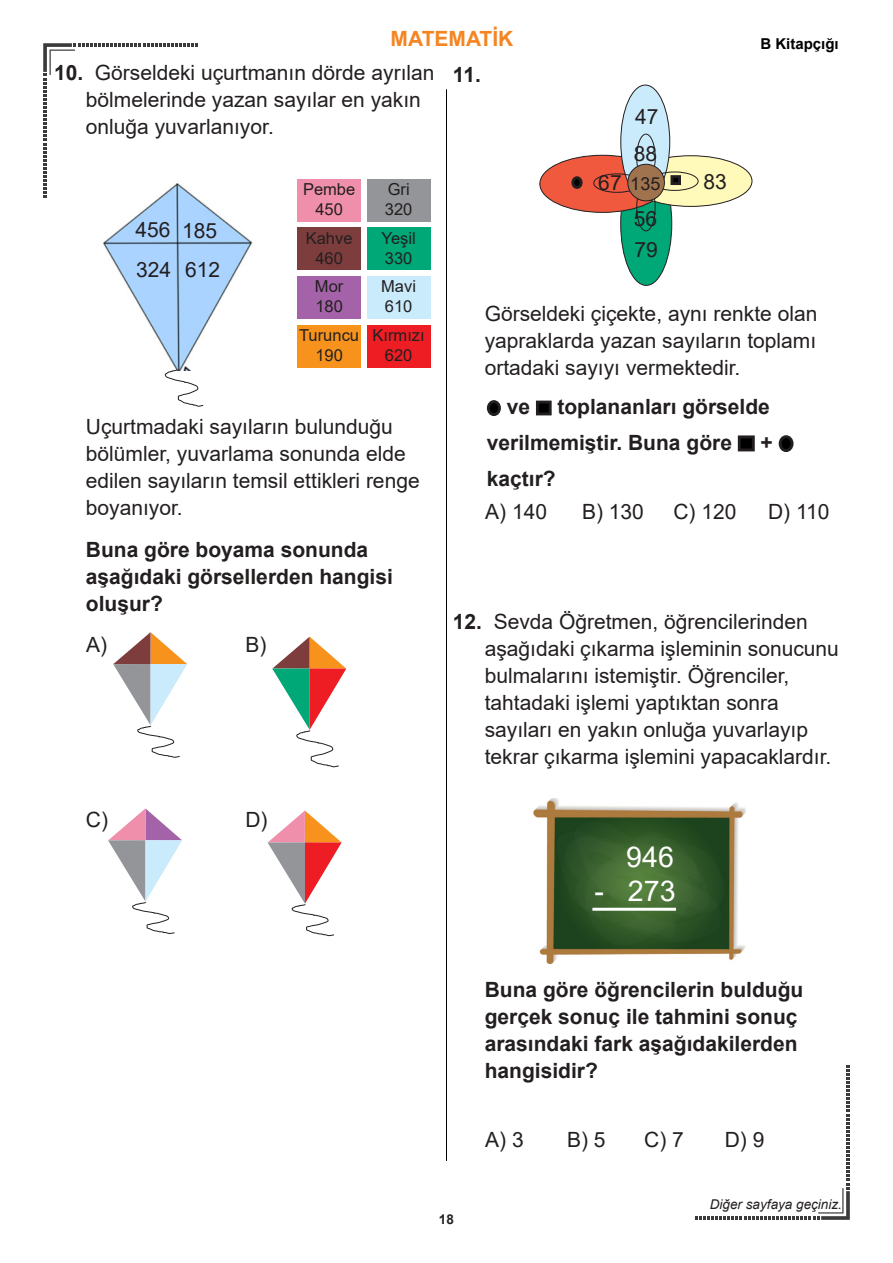
<style>
.page{position:relative;width:893px;height:1263px;background:#fff}
.page>*{position:absolute;margin:0;border:0;box-sizing:border-box;transform-origin:0 0}
.t1{font:28.65px "Arial";color:#fff}
.t2{font:21px/27px "Arial";color:#231f20}
.t3{font:700 21px/27px "Arial";color:#231f20}
.t4{font:700 21px "Arial";color:#f58523}
.t5{font:18px "Arial";color:#231f20}
.t6{font:16.5px/19.8px "Arial";color:#231f20;text-align:center}
.t7{font:700 15px "Arial";color:#000}
.t8{font:italic 13.5px "Arial";color:#231f20}
.t9{font:700 13.5px "Arial";color:#231f20}
.s1{font-weight:700}
</style>
<div class="page">
<svg style="left:43px;top:43px;width:155px;height:155px"></svg>
<svg style="left:695px;top:1065px;width:155px;height:155px"></svg>
<hr style="left:446px;top:89px;width:1px;height:1072px;background:#000">
<div style="left:297px;top:179px;width:64px;height:42px;background:#f08fab"></div>
<div style="left:367px;top:179px;width:64px;height:42px;background:#939598"></div>
<div style="left:297px;top:227px;width:64px;height:43px;background:#7d3d3d"></div>
<div style="left:297px;top:276px;width:64px;height:43px;background:#a463a8"></div>
<div style="left:297px;top:325px;width:64px;height:42px;background:#f7931d"></div>
<div style="left:367px;top:227px;width:64px;height:43px;background:#00a777"></div>
<div style="left:367px;top:276px;width:64px;height:43px;background:#caebfb"></div>
<div style="left:367px;top:325px;width:64px;height:42px;background:#ee1d23"></div>
<img style="left:86px;top:176px;width:167px;height:191px">
<svg style="left:165px;top:367px;width:39px;height:40px"></svg>
<svg style="left:113px;top:632px;width:74px;height:126px"></svg>
<svg style="left:272px;top:637px;width:74px;height:131px"></svg>
<svg style="left:108px;top:808px;width:74px;height:126px"></svg>
<svg style="left:268px;top:810px;width:74px;height:126px"></svg>
<div style="left:621px;top:162px;width:51px;height:123px;background:#00a777;border-radius:50%"></div>
<div style="left:620px;top:162px;width:52px;height:124px;border:1px solid #231f20;border-radius:50%"></div>
<div style="left:540px;top:155px;width:125px;height:57px;background:#f0593e;border-radius:50%"></div>
<div style="left:630px;top:156px;width:122px;height:50px;background:#fff9ba;border-radius:50%"></div>
<div style="left:629px;top:155px;width:123px;height:52px;border:1px solid #231f20;border-radius:50%"></div>
<div style="left:621px;top:85px;width:49px;height:114px;background:#caebfb;border-radius:50%"></div>
<div style="left:621px;top:85px;width:49px;height:114px;border:1px solid #231f20;border-radius:50%"></div>
<div style="left:636px;top:184px;width:19px;height:47px;border:1px solid #231f20;border-radius:50%"></div>
<div style="left:636px;top:134px;width:19px;height:47px;border:1px solid #231f20;border-radius:50%"></div>
<div style="left:651px;top:172px;width:47px;height:19px;border:1px solid #231f20;border-radius:50%"></div>
<div style="left:593px;top:174px;width:48px;height:19px;border:1px solid #231f20;border-radius:50%"></div>
<div style="left:628px;top:164px;width:36px;height:37px;background:#9e734d;border-radius:50%"></div>
<div style="left:628px;top:164px;width:37px;height:37px;border:1px solid #231f20;border-radius:50%"></div>
<div style="left:573px;top:178px;width:8px;height:9px;background:#000;border-radius:50%"></div>
<div style="left:571px;top:176px;width:12px;height:13px;border:3px solid #231f20;border-radius:50%"></div>
<div style="left:672px;top:177px;width:7px;height:7px;background:#000"></div>
<div style="left:670px;top:175px;width:11px;height:10px;border:3px solid #231f20"></div>
<div style="left:488px;top:402px;width:11px;height:13px;background:#000;border-radius:50%"></div>
<div style="left:487px;top:400px;width:14px;height:16px;border:3px solid #231f20;border-radius:50%"></div>
<div style="left:537px;top:402px;width:13px;height:12px;background:#000"></div>
<div style="left:536px;top:401px;width:16px;height:14px;border:3px solid #231f20"></div>
<div style="left:739px;top:437px;width:14px;height:13px;background:#000"></div>
<div style="left:738px;top:435px;width:17px;height:16px;border:3px solid #231f20"></div>
<div style="left:780px;top:437px;width:12px;height:14px;background:#000;border-radius:50%"></div>
<div style="left:779px;top:435px;width:14px;height:17px;border:3px solid #231f20;border-radius:50%"></div>
<img style="left:533px;top:798px;width:212px;height:166px">
<hr style="left:592px;top:908px;width:84px;height:3px;background:#fff">
<p class="t4" style="left:391px;top:24px;width:124px">MATEMATİK</p>
<p class="t2" style="left:86px;top:59px;width:350px;text-indent:-32px"><span class="s1">10.</span> Görseldeki uçurtmanın dörde ayrılan bölmelerinde yazan sayılar en yakın onluğa yuvarlanıyor.</p>
<p class="t3" style="left:453px;top:61px;width:30px">11.</p>
<p class="t2" style="left:635px;top:103px;width:25px">47</p>
<p class="t2" style="left:634px;top:140px;width:25px">88</p>
<p class="t7" style="left:760px;top:33px;width:80px">B Kitapçığı</p>
<p class="t2" style="left:136px;top:211px;width:86px;line-height:39.3px">456 185<br>324 612</p>
<p class="t6" style="left:303px;top:179px;width:54px">Pembe<br>450</p>
<p class="t6" style="left:385px;top:179px;width:29px;text-align:left">Gri<br>320</p>
<p class="t6" style="left:306px;top:228px;width:48px">Kahve<br>460</p>
<p class="t6" style="left:315px;top:277px;width:30px;text-align:left">Mor<br>180</p>
<p class="t6" style="left:299px;top:325px;width:61px">Turuncu<br>190</p>
<p class="t6" style="left:382px;top:228px;width:36px;text-align:left">Yeşil<br>330</p>
<p class="t6" style="left:381px;top:277px;width:36px;text-align:left">Mavi<br>610</p>
<p class="t6" style="left:373px;top:325px;width:54px">Kırmızı<br>620</p>
<p class="t2" style="left:86px;top:413px;width:335px">Uçurtmadaki sayıların bulunduğu bölümler, yuvarlama sonunda elde edilen sayıların temsil ettikleri renge boyanıyor.</p>
<p class="t3" style="left:86px;top:536px;width:308px">Buna göre boyama sonunda aşağıdaki görsellerden hangisi oluşur?</p>
<p class="t2" style="left:86px;top:631px;width:22px">A)</p>
<p class="t2" style="left:245px;top:631px;width:22px">B)</p>
<p class="t2" style="left:86px;top:805px;width:24px">C)</p>
<p class="t2" style="left:245px;top:805px;width:24px">D)</p>
<p class="t2" style="left:598px;top:169px;width:25px">67</p>
<p class="t5" style="left:630px;top:171px;width:32px">135</p>
<p class="t2" style="left:634px;top:203px;width:26px;line-height:30.8px">56<br>79</p>
<p class="t2" style="left:703px;top:168px;width:25px">83</p>
<p class="t2" style="left:485px;top:300px;width:334px;text-align:justify">Görseldeki çiçekte, aynı renkte olan yapraklarda yazan sayıların toplamı ortadaki sayıyı vermektedir.</p>
<p class="t3" style="left:507px;top:393px;width:25px">ve</p>
<p class="t3" style="left:487px;top:389px;width:284px;line-height:36px;text-indent:71px">toplananları görselde verilmemiştir. Buna göre</p>
<p class="t3" style="left:761px;top:429px;width:14px">+</p>
<p class="t3" style="left:487px;top:465px;width:70px">kaçtır?</p>
<p class="t2" style="left:485px;top:498px;width:63px">A) 140</p>
<p class="t2" style="left:582px;top:498px;width:63px">B) 130</p>
<p class="t2" style="left:673px;top:498px;width:65px">C) 120</p>
<p class="t2" style="left:768px;top:498px;width:63px">D) 110</p>
<p class="t2" style="left:485px;top:607px;width:356px;text-indent:-32px"><span class="s1">12.</span> Sevda Öğretmen, öğrencilerinden aşağıdaki çıkarma işleminin sonucunu bulmalarını istemiştir. Öğrenciler, tahtadaki işlemi yaptıktan sonra sayıları en yakın onluğa yuvarlayıp tekrar çıkarma işlemini yapacaklardır.</p>
<h1 class="t1" style="left:626px;top:837px;width:49px">946</h1>
<h1 class="t1" style="left:594px;top:871px;width:83px">- 273</h1>
<p class="t9" style="left:439px;top:1210px;width:17px">18</p>
<p class="t3" style="left:485px;top:976px;width:320px">Buna göre öğrencilerin bulduğu gerçek sonuç ile tahmini sonuç arasındaki fark aşağıdakilerden hangisidir?</p>
<p class="t2" style="left:485px;top:1125px;width:40px">A) 3</p>
<p class="t2" style="left:567px;top:1125px;width:40px">B) 5</p>
<p class="t2" style="left:644px;top:1125px;width:41px">C) 7</p>
<p class="t2" style="left:725px;top:1125px;width:41px">D) 9</p>
<p class="t8" style="left:710px;top:1195px;width:134px">Diğer sayfaya geçiniz.</p>
</div>
